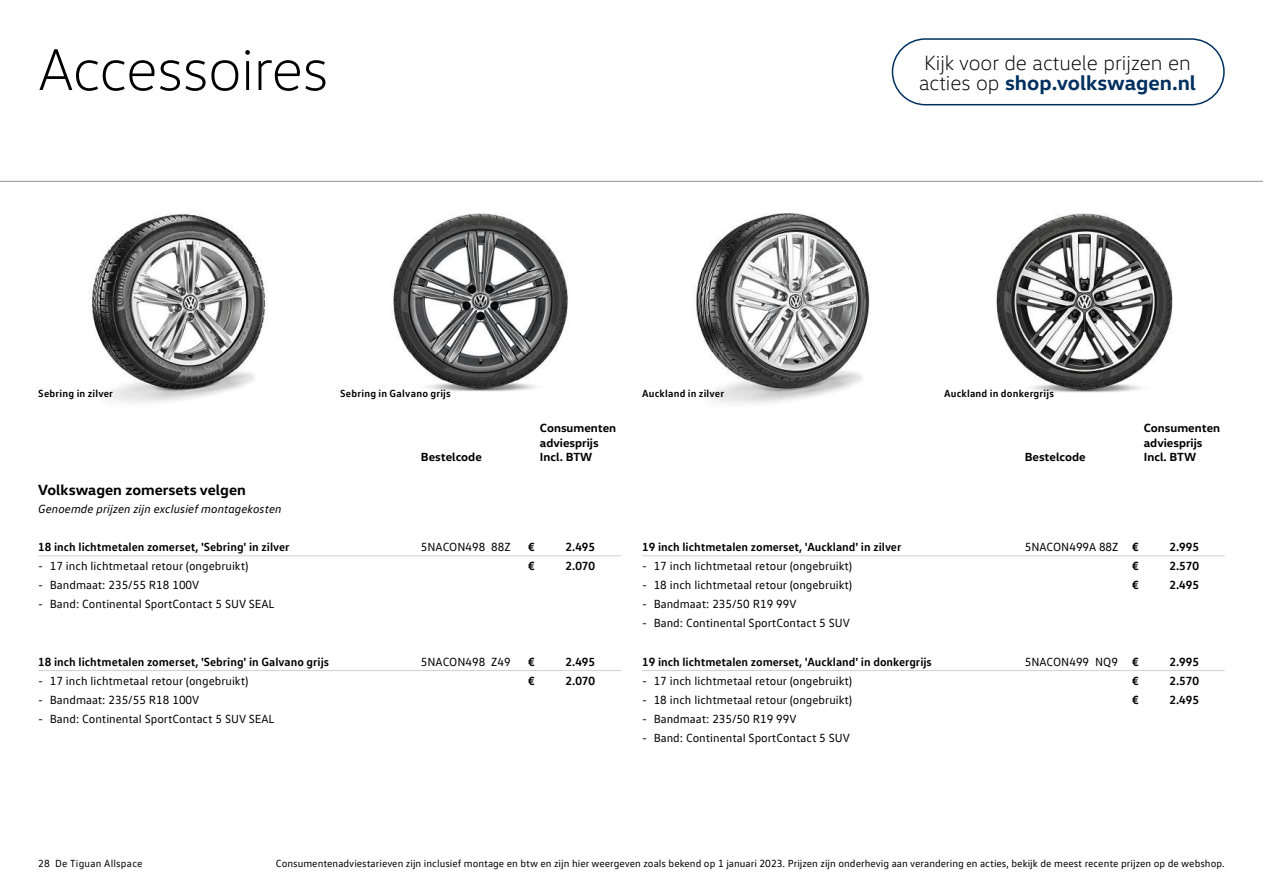
<style>
.page{position:relative;width:1263px;height:893px;background:#fff}
.page>*{position:absolute;margin:0;border:0;box-sizing:border-box;transform-origin:0 0}
.t1{font:300 60px "VW Head";letter-spacing:-.01em;color:#000}
.t2{font:300 21px/19.5px "VW Head";color:#000}
.t3{font:700 15px "VW Head";color:#000}
.t4{font:12px "VW Text";color:#000}
.t5{font:700 12px "VW Text";color:#000}
.t6{font:700 12px/14.4px "VW Head";color:#000}
.t7{font:italic 12px "VW Text";color:#000}
.t8{font:10.5px "VW Text";color:#000}
.t9{font:700 10.5px "VW Text";letter-spacing:.02em;color:#000}
.t10{font:10.5px "VW Text";letter-spacing:.02em;color:#000}
.s1{font-weight:700;color:#00305f}
.s2{font-weight:700}
</style>
<div class="page">
<hr style="left:0;top:181px;width:1263px;height:1px;background:#929292">
<svg style="left:38px;top:555px;width:12px;height:1px"></svg>
<hr style="left:50px;top:555px;width:371px;height:1px;background:#d0d0d0">
<hr style="left:421px;top:555px;width:102px;height:1px;background:#d0d0d0">
<svg style="left:523px;top:555px;width:17px;height:1px"></svg>
<hr style="left:540px;top:555px;width:81px;height:1px;background:#d0d0d0">
<svg style="left:38px;top:670px;width:12px;height:1px"></svg>
<hr style="left:50px;top:670px;width:371px;height:1px;background:#d0d0d0">
<hr style="left:421px;top:670px;width:102px;height:1px;background:#d0d0d0">
<svg style="left:523px;top:670px;width:17px;height:1px"></svg>
<hr style="left:540px;top:670px;width:81px;height:1px;background:#d0d0d0">
<svg style="left:642px;top:555px;width:12px;height:1px"></svg>
<hr style="left:654px;top:555px;width:371px;height:1px;background:#d0d0d0">
<hr style="left:1025px;top:555px;width:102px;height:1px;background:#d0d0d0">
<svg style="left:1127px;top:555px;width:17px;height:1px"></svg>
<hr style="left:1144px;top:555px;width:80px;height:1px;background:#d0d0d0">
<svg style="left:642px;top:670px;width:12px;height:1px"></svg>
<hr style="left:654px;top:670px;width:371px;height:1px;background:#d0d0d0">
<hr style="left:1025px;top:670px;width:102px;height:1px;background:#d0d0d0">
<svg style="left:1127px;top:670px;width:17px;height:1px"></svg>
<hr style="left:1144px;top:670px;width:80px;height:1px;background:#d0d0d0">
<img style="left:89px;top:213px;width:177px;height:189px">
<img style="left:393px;top:213px;width:175px;height:179px">
<img style="left:696px;top:213px;width:174px;height:191px">
<img style="left:996px;top:213px;width:177px;height:180px">
<div style="left:892px;top:38px;width:333px;height:67px;border:2px solid #00305f;border-radius:33px"></div>
<h1 class="t1" style="left:38px;top:34px;width:292px">Accessoires</h1>
<h2 class="t2" style="left:919px;top:53px;width:278px">Kijk voor de actuele prijzen en acties op <span class="s1">shop.volkswagen.nl</span></h2>
<p class="t9" style="left:38px;top:386px;width:76px">Sebring in zilver</p>
<p class="t9" style="left:340px;top:386px;width:112px">Sebring in Galvano grijs</p>
<p class="t9" style="left:642px;top:386px;width:84px">Auckland in zilver</p>
<p class="t9" style="left:944px;top:386px;width:112px">Auckland in donkergrijs</p>
<p class="t6" style="left:421px;top:449px;width:62px">Bestelcode</p>
<p class="t6" style="left:540px;top:420px;width:78px">Consumenten adviesprijs<br>Incl. BTW</p>
<p class="t6" style="left:1025px;top:449px;width:62px">Bestelcode</p>
<p class="t6" style="left:1144px;top:420px;width:78px">Consumenten adviesprijs<br>Incl. BTW</p>
<p class="t3" style="left:38px;top:480px;width:209px">Volkswagen zomersets velgen</p>
<p class="t7" style="left:38px;top:501px;width:245px">Genoemde prijzen zijn exclusief montagekosten</p>
<p class="t5" style="left:38px;top:539px;width:253px">18 inch lichtmetalen zomerset, 'Sebring' in zilver</p>
<p class="t4" style="left:421px;top:539px;width:91px">5NACON498 88Z</p>
<p class="t5" style="left:528px;top:539px;width:8px">€</p>
<p class="t5" style="left:565px;top:539px;width:31px">2.495</p>
<p class="t4" style="left:38px;top:559px;width:212px">- 17 inch lichtmetaal retour (ongebruikt)</p>
<p class="t5" style="left:528px;top:558px;width:8px">€</p>
<p class="t5" style="left:565px;top:558px;width:31px">2.070</p>
<p class="t4" style="left:38px;top:578px;width:163px">- Bandmaat: 235/55 R18 100V</p>
<p class="t4" style="left:38px;top:597px;width:238px">- Band: Continental SportContact 5 SUV SEAL</p>
<p class="t5" style="left:38px;top:654px;width:292px">18 inch lichtmetalen zomerset, 'Sebring' in Galvano grijs</p>
<p class="t4" style="left:421px;top:654px;width:91px">5NACON498 Z49</p>
<p class="t5" style="left:528px;top:654px;width:8px">€</p>
<p class="t5" style="left:565px;top:654px;width:31px">2.495</p>
<p class="t4" style="left:38px;top:673px;width:212px">- 17 inch lichtmetaal retour (ongebruikt)</p>
<p class="t5" style="left:528px;top:673px;width:8px">€</p>
<p class="t5" style="left:565px;top:673px;width:31px">2.070</p>
<p class="t4" style="left:38px;top:692px;width:163px">- Bandmaat: 235/55 R18 100V</p>
<p class="t4" style="left:38px;top:712px;width:238px">- Band: Continental SportContact 5 SUV SEAL</p>
<p class="t5" style="left:642px;top:539px;width:261px">19 inch lichtmetalen zomerset, 'Auckland' in zilver</p>
<p class="t4" style="left:1025px;top:539px;width:115px">5NACON499A 88Z <span class="s2">€</span></p>
<p class="t5" style="left:1169px;top:539px;width:31px">2.995</p>
<p class="t4" style="left:642px;top:559px;width:212px">- 17 inch lichtmetaal retour (ongebruikt)</p>
<p class="t5" style="left:1132px;top:558px;width:8px">€</p>
<p class="t5" style="left:1169px;top:558px;width:31px">2.570</p>
<p class="t4" style="left:642px;top:578px;width:212px">- 18 inch lichtmetaal retour (ongebruikt)</p>
<p class="t5" style="left:1132px;top:577px;width:8px">€</p>
<p class="t5" style="left:1169px;top:577px;width:31px">2.495</p>
<p class="t4" style="left:642px;top:597px;width:156px">- Bandmaat: 235/50 R19 99V</p>
<p class="t4" style="left:642px;top:616px;width:209px">- Band: Continental SportContact 5 SUV</p>
<p class="t5" style="left:642px;top:654px;width:291px">19 inch lichtmetalen zomerset, 'Auckland' in donkergrijs</p>
<p class="t4" style="left:1025px;top:654px;width:115px">5NACON499 NQ9 <span class="s2">€</span></p>
<p class="t5" style="left:1169px;top:654px;width:31px">2.995</p>
<p class="t4" style="left:642px;top:673px;width:212px">- 17 inch lichtmetaal retour (ongebruikt)</p>
<p class="t5" style="left:1132px;top:673px;width:8px">€</p>
<p class="t5" style="left:1169px;top:673px;width:31px">2.570</p>
<p class="t4" style="left:642px;top:692px;width:212px">- 18 inch lichtmetaal retour (ongebruikt)</p>
<p class="t5" style="left:1132px;top:692px;width:8px">€</p>
<p class="t5" style="left:1169px;top:692px;width:31px">2.495</p>
<p class="t4" style="left:642px;top:712px;width:156px">- Bandmaat: 235/50 R19 99V</p>
<p class="t4" style="left:642px;top:731px;width:209px">- Band: Continental SportContact 5 SUV</p>
<p class="t10" style="left:38px;top:857px;width:106px">28 De Tiguan Allspace</p>
<p class="t8" style="left:276px;top:857px;width:950px">Consumentenadviestarieven zijn inclusief montage en btw en zijn hier weergeven zoals bekend op 1 januari 2023. Prijzen zijn onderhevig aan verandering en acties, bekijk de meest recente prijzen op de webshop.</p>
</div>
